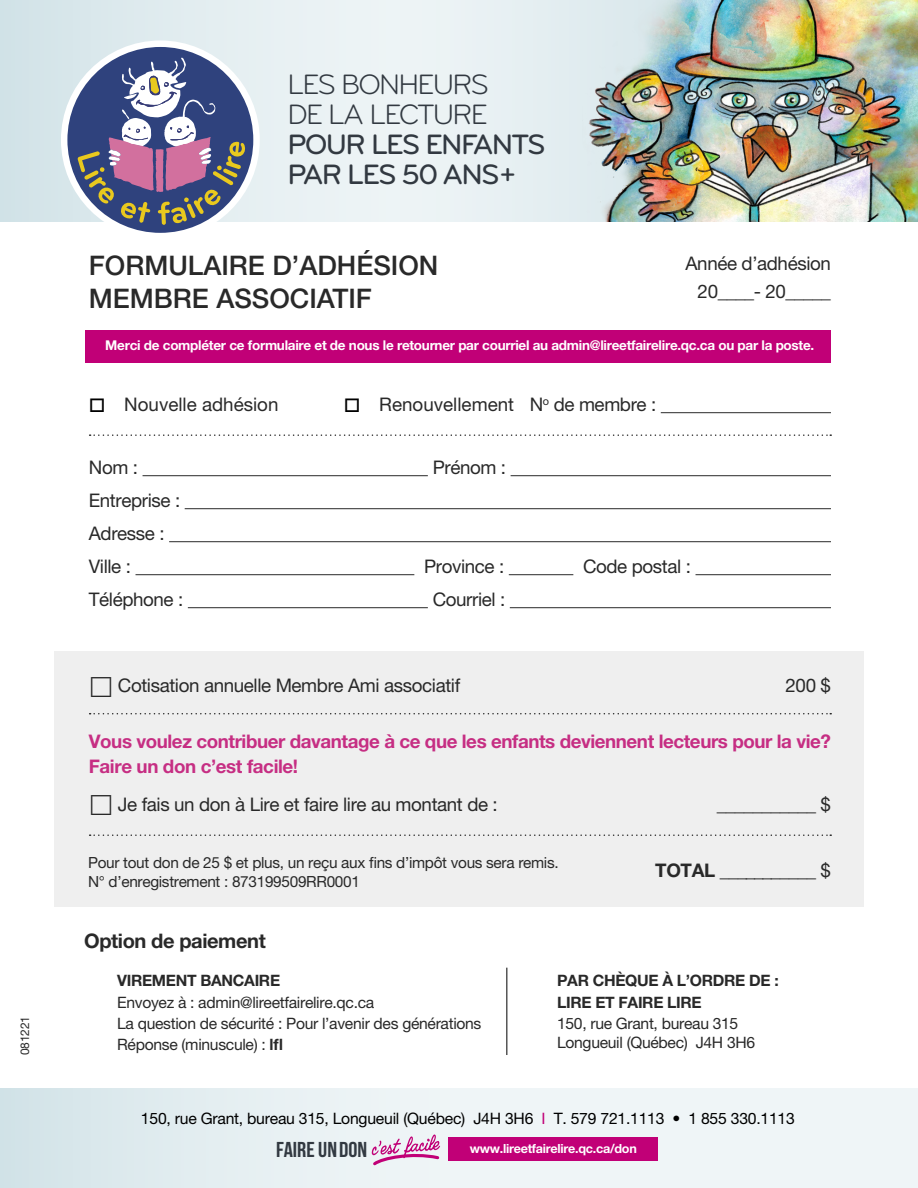
<style>
.page{position:relative;width:918px;height:1188px;background:#fff}
.page>*{position:absolute;margin:0;border:0;box-sizing:border-box;transform-origin:0 0}
.t1{font:29.1px/29.8px "Bryant Pro Medium Alternate";letter-spacing:-.06em;color:#323941}
.t2{font:29.1px/29.8px "Bryant Pro Regular Alternate";letter-spacing:-.06em;color:#323941}
.t3{font:500 27px/32.4px "Helvetica Neue LT Pro";color:#292929}
.t4{font:700 21.6px "Bebas Neue";color:#323941;scale:1.06 1}
.t5{font:700 20.1px "Helvetica Neue LT Pro";letter-spacing:-.02em;color:#292929}
.t6{font:18.75px/33px "Helvetica Neue LT Pro";letter-spacing:-.02em;color:#292929;text-align:right}
.t7{font:700 18.75px/25.5px "Helvetica Neue LT Pro";letter-spacing:-.02em;color:#c62e83}
.t8{font:18.75px "Helvetica Neue LT Pro";color:#292929}
.t9{font:15.75px/21.5px "Helvetica Neue LT Pro";letter-spacing:-.02em;color:#292929}
.t10{font:15.75px "Helvetica Neue LT Pro";letter-spacing:-.015em;color:#000}
.t11{font:700 15.75px/21.5px "Helvetica Neue LT Pro";letter-spacing:-.02em;color:#292929}
.t12{font:15.3px/19.5px "Helvetica Neue LT Pro";letter-spacing:-.02em;color:#292929}
.t13{font:700 13.5px "Helvetica Neue LT Pro";letter-spacing:-.02em;color:#fff}
.t14{font:700 12.6px "Helvetica Neue LT Pro";letter-spacing:-.02em;color:#fff}
.t15{font:12px "Helvetica Neue LT Pro";letter-spacing:-.02em;color:#292929}
.s1{color:#000}
.s2{font-weight:700}
.s3{color:#c10077}
</style>
<div class="page">
<div style="left:0;top:1089px;width:918px;height:99px;background:linear-gradient(to right,#dce9ed,#f6f9fb)"></div>
<div style="left:54px;top:652px;width:810px;height:255px;background:#efefef"></div>
<svg style="left:0;top:0;width:582px;height:221px;background:#e4eef1"></svg>
<img style="left:582px;top:0;width:336px;height:221px">
<hr style="left:661px;top:412px;width:170px;height:1px;background:#292929">
<svg style="left:90px;top:434px;width:741px;height:2px"></svg>
<hr style="left:143px;top:475px;width:285px;height:1px;background:#292929">
<hr style="left:511px;top:475px;width:320px;height:1px;background:#292929">
<hr style="left:185px;top:508px;width:646px;height:1px;background:#292929">
<hr style="left:169px;top:541px;width:662px;height:1px;background:#292929">
<hr style="left:136px;top:574px;width:278px;height:1px;background:#292929">
<hr style="left:509px;top:574px;width:64px;height:1px;background:#292929">
<hr style="left:696px;top:574px;width:135px;height:1px;background:#292929">
<hr style="left:188px;top:607px;width:240px;height:1px;background:#292929">
<hr style="left:510px;top:607px;width:321px;height:1px;background:#292929">
<svg style="left:90px;top:713px;width:741px;height:1px"></svg>
<svg style="left:90px;top:834px;width:741px;height:2px"></svg>
<hr style="left:506px;top:968px;width:1px;height:87px;background:#000">
<div style="left:61px;top:41px;width:199px;height:198px;background:#fff;border-radius:50%"></div>
<div style="left:67px;top:47px;width:186px;height:186px;background:#2f427d;border-radius:50%"></div>
<svg style="left:77px;top:58px;width:168px;height:167px"></svg>
<div style="left:86px;top:330px;width:745px;height:32px;background:#c10077"></div>
<div style="left:449px;top:1137px;width:209px;height:24px;background:#c10077"></div>
<svg style="left:370px;top:1134px;width:71px;height:34px;background:#e3bcd8"></svg>
<p class="t15" style="left:18px;top:1055px;width:40px;rotate:-90deg">081221</p>
<h1 class="t2" style="left:288px;top:70px;width:203px">LES BONHEURS<br>DE LA LECTURE</h1>
<h1 class="t1" style="left:288px;top:130px;width:260px">POUR LES ENFANTS<br>PAR LES 50 ANS+</h1>
<h2 class="t3" style="left:89px;top:249px;width:351px">FORMULAIRE D’ADHÉSION<br>MEMBRE ASSOCIATIF</h2>
<p class="t6" style="left:686px;top:248px;width:147px;line-height:28.8px">Année d’adhésion<br>20____- 20_____</p>
<p class="t13" style="left:105px;top:337px;width:711px">Merci de compléter ce formulaire et de nous le retourner par courriel au admin@lireetfairelire.qc.ca ou par la poste.</p>
<p class="t8" style="left:89px;top:393px;width:191px"><span class="s1">□</span> Nouvelle adhésion</p>
<p class="t8" style="left:344px;top:393px;width:314px"><span class="s1">□</span> Renouvellement N<sup>o</sup> de membre :</p>
<p class="t6" style="left:89px;top:450px;width:51px">Nom :</p>
<p class="t6" style="left:433px;top:450px;width:75px">Prénom :</p>
<p class="t6" style="left:89px;top:483px;width:93px;text-align:left">Entreprise :<br>Adresse :<br>Ville :</p>
<p class="t6" style="left:424px;top:549px;width:82px">Province :</p>
<p class="t6" style="left:583px;top:549px;width:110px">Code postal :</p>
<p class="t6" style="left:89px;top:582px;width:96px">Téléphone :</p>
<p class="t6" style="left:433px;top:582px;width:74px">Courriel :</p>
<p class="t6" style="left:118px;top:669px;width:344px">Cotisation annuelle Membre Ami associatif</p>
<p class="t6" style="left:786px;top:669px;width:47px">200 $</p>
<p class="t7" style="left:89px;top:728px;width:744px">Vous voulez contribuer davantage à ce que les enfants deviennent lecteurs pour la vie?<br>Faire un don c’est facile!</p>
<p class="t6" style="left:118px;top:787px;width:381px">Je fais un don à Lire et faire lire au montant de :</p>
<p class="t6" style="left:717px;top:787px;width:116px">___________ $</p>
<p class="t12" style="left:88px;top:852px;width:472px">Pour tout don de 25 $ et plus, un reçu aux fins d’impôt vous sera remis.<br>N° d’enregistrement : 873199509RR0001</p>
<p class="t5" style="left:84px;top:929px;width:183px">Option de paiement</p>
<p class="t6" style="left:655px;top:853px;width:177px"><span class="s2">TOTAL</span> ___________ $</p>
<p class="t11" style="left:117px;top:970px;width:165px">VIREMENT BANCAIRE</p>
<p class="t9" style="left:117px;top:991px;width:366px">Envoyez à : admin@lireetfairelire.qc.ca<br>La question de sécurité : Pour l’avenir des générations<br>Réponse (minuscule) : <span class="s2">lfl</span></p>
<p class="t11" style="left:557px;top:970px;width:223px">PAR CHÈQUE À L’ORDRE DE :<br>LIRE ET FAIRE LIRE</p>
<p class="t9" style="left:557px;top:1014px;width:200px;line-height:18.6px">150, rue Grant, bureau 315<br>Longueuil (Québec) J4H 3H6</p>
<p class="t10" style="left:141px;top:1109px;width:655px">150, rue Grant, bureau 315, Longueuil (Québec) J4H 3H6 <span class="s3">I</span> T. 579 721.1113 • 1 855 330.1113</p>
<p class="t4" style="left:276px;top:1138px;width:87px">FAIRE UN DON</p>
<p class="t14" style="left:470px;top:1141px;width:169px">www.lireetfairelire.qc.ca/don</p>
</div>
